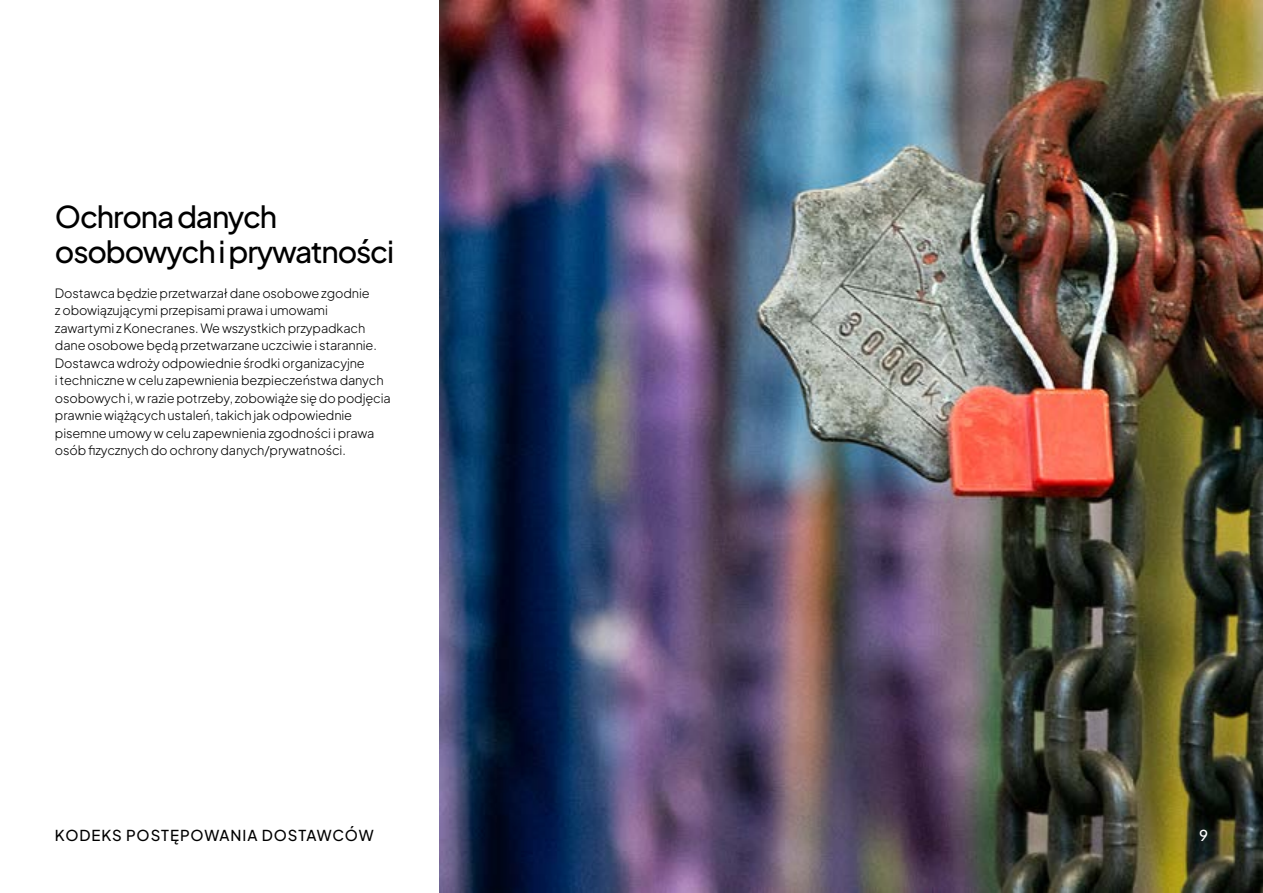
<style>
.page{position:relative;width:1263px;height:893px;background:#fff}
.page>*{position:absolute;margin:0;border:0;box-sizing:border-box;transform-origin:0 0}
.t1{font:30px/35px "Plus Jakarta Sans";letter-spacing:-.04em;color:#000}
.t2{font:15px "Plus Jakarta Sans";letter-spacing:.06em;color:#000}
.t3{font:15px "Plus Jakarta Sans";color:#fff}
.t4{font:12.75px/17.5px "Plus Jakarta Sans";letter-spacing:-.01em;color:#000}
</style>
<div class="page">
<img style="left:439px;top:0;width:824px;height:893px">
<h1 class="t1" style="left:55px;top:196px;width:341px">Ochrona danych osobowych i prywatności</h1>
<p class="t4" style="left:55px;top:283px;width:337px">Dostawca będzie przetwarzał dane osobowe zgodnie<br>z obowiązującymi przepisami prawa i umowami<br>zawartymi z Konecranes. We wszystkich przypadkach dane osobowe będą przetwarzane uczciwie i starannie.<br>Dostawca wdroży odpowiednie środki organizacyjne<br>i techniczne w celu zapewnienia bezpieczeństwa danych osobowych i, w razie potrzeby, zobowiąże się do podjęcia prawnie wiążących ustaleń, takich jak odpowiednie pisemne umowy w celu zapewnienia zgodności i prawa osób fizycznych do ochrony danych/prywatności.</p>
<p class="t2" style="left:55px;top:823px;width:320px">KODEKS POSTĘPOWANIA DOSTAWCÓW</p>
<p class="t3" style="left:1199px;top:823px;width:10px">9</p>
</div>
